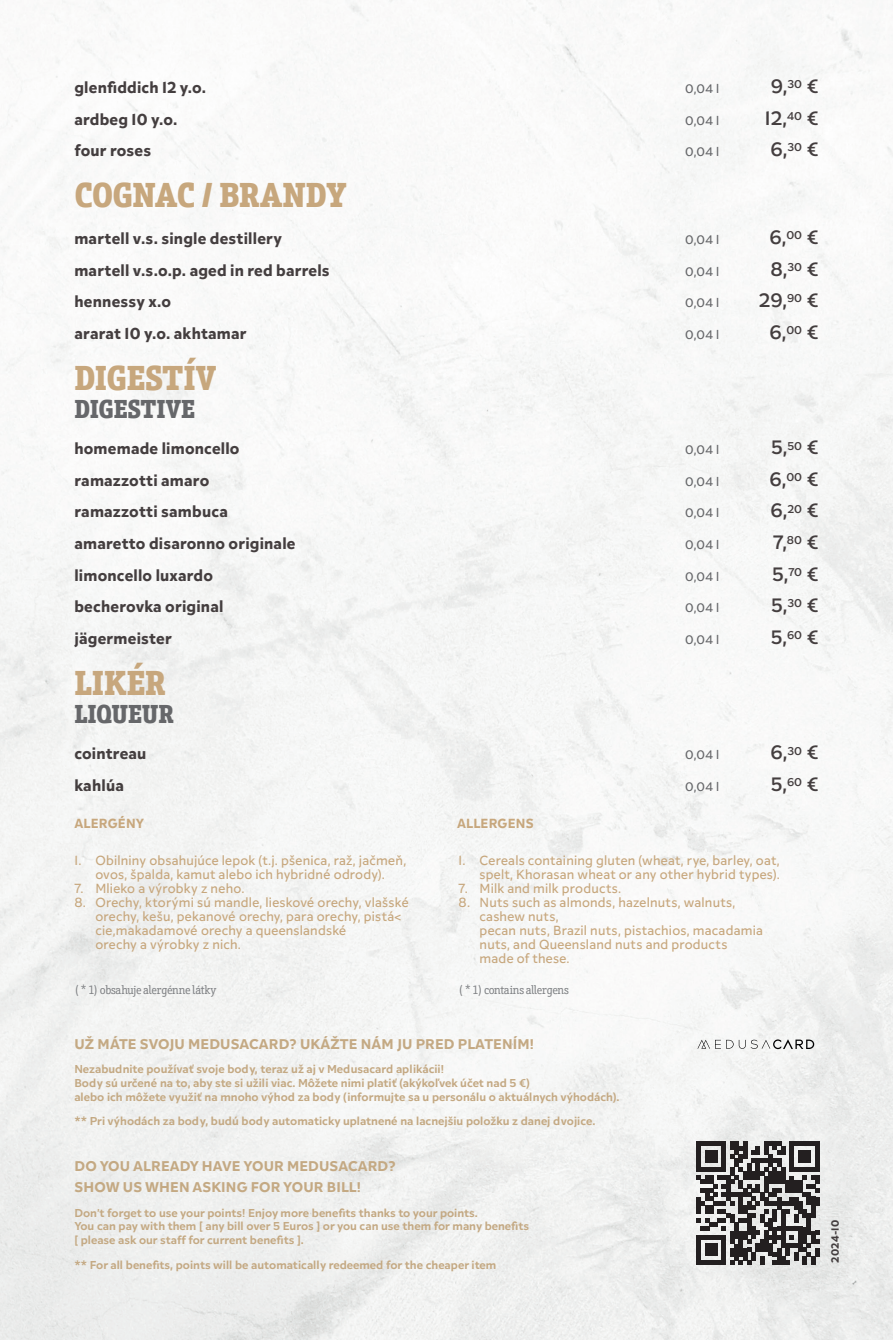
<style>
.page{position:relative;width:893px;height:1340px;background:#fff}
.page>*{position:absolute;margin:0;border:0;box-sizing:border-box;transform-origin:0 0}
.t1{font:900 35px "Schnebel Slab Pro Cond";letter-spacing:-.01em;color:#c7a77d}
.t2{font:900 26.25px "Schnebel Slab Pro Cond";letter-spacing:-.005em;color:#66676a}
.t3{font:600 19.25px "Inter";color:#443e3f}
.t4{font:800 15.75px "Inter";letter-spacing:.01em;color:#443e3f}
.t5{font:800 14px/21.7px "Inter";letter-spacing:.01em;color:#c4a983}
.t6{font:500 13.12px/14px "Inter";letter-spacing:.015em;color:#c7a77d}
.t7{font:800 13.12px "Inter";letter-spacing:.015em;color:#c7a77d}
.t8{font:500 12.25px "Inter";letter-spacing:.025em;color:#66676a}
.t9{font:12.25px "Schnebel Slab Pro Cond";letter-spacing:-.03em;color:#808285}
.t10{font:700 11.38px/13.7px "Inter";color:#c4a983}
.t11{font:800 10.5px "Inter";letter-spacing:.025em;color:#443e3f}
</style>
<div class="page">
<img style="left:0;top:0;width:893px;height:1339px">
<svg style="left:696px;top:1141px;width:123px;height:123px"></svg>
<svg style="left:697px;top:1039px;width:117px;height:10px"></svg>
<h3 class="t4" style="left:74px;top:78px;width:133px">glenfiddich 12 y.o.</h3>
<p class="t8" style="left:685px;top:81px;width:36px">0,04 l</p>
<h3 class="t3" style="left:771px;top:74px;width:49px">9,<sup>30</sup> €</h3>
<h3 class="t4" style="left:74px;top:109px;width:104px">ardbeg 10 y.o.</h3>
<p class="t8" style="left:685px;top:113px;width:36px">0,04 l</p>
<h3 class="t3" style="left:765px;top:106px;width:55px">12,<sup>40</sup> €</h3>
<h3 class="t4" style="left:74px;top:141px;width:78px">four roses</h3>
<p class="t8" style="left:685px;top:144px;width:36px">0,04 l</p>
<h3 class="t3" style="left:770px;top:137px;width:50px">6,<sup>30</sup> €</h3>
<h1 class="t1" style="left:74px;top:174px;width:274px">COGNAC / BRANDY</h1>
<h3 class="t4" style="left:74px;top:229px;width:209px">martell v.s. single destillery</h3>
<p class="t8" style="left:685px;top:232px;width:36px">0,04 l</p>
<h3 class="t3" style="left:769px;top:225px;width:51px">6,<sup>00</sup> €</h3>
<h3 class="t4" style="left:74px;top:260px;width:257px">martell v.s.o.p. aged in red barrels</h3>
<p class="t8" style="left:685px;top:264px;width:36px">0,04 l</p>
<h3 class="t3" style="left:770px;top:257px;width:50px">8,<sup>30</sup> €</h3>
<h3 class="t4" style="left:74px;top:292px;width:98px">hennessy x.o</h3>
<p class="t8" style="left:685px;top:295px;width:36px">0,04 l</p>
<h3 class="t3" style="left:759px;top:288px;width:61px">29,<sup>90</sup> €</h3>
<h3 class="t4" style="left:74px;top:323px;width:174px">ararat 10 y.o. akhtamar</h3>
<p class="t8" style="left:685px;top:327px;width:36px">0,04 l</p>
<h3 class="t3" style="left:769px;top:320px;width:51px">6,<sup>00</sup> €</h3>
<h1 class="t1" style="left:74px;top:356px;width:143px">DIGESTÍV</h1>
<h2 class="t2" style="left:74px;top:392px;width:122px">DIGESTIVE</h2>
<h3 class="t4" style="left:74px;top:439px;width:167px">homemade limoncello</h3>
<p class="t8" style="left:685px;top:442px;width:36px">0,04 l</p>
<h3 class="t3" style="left:771px;top:436px;width:49px">5,<sup>50</sup> €</h3>
<h3 class="t4" style="left:74px;top:470px;width:136px">ramazzotti amaro</h3>
<p class="t8" style="left:685px;top:474px;width:36px">0,04 l</p>
<h3 class="t3" style="left:769px;top:467px;width:51px">6,<sup>00</sup> €</h3>
<h3 class="t4" style="left:74px;top:502px;width:155px">ramazzotti sambuca</h3>
<p class="t8" style="left:685px;top:505px;width:36px">0,04 l</p>
<h3 class="t3" style="left:770px;top:499px;width:50px">6,<sup>20</sup> €</h3>
<h3 class="t4" style="left:74px;top:533px;width:223px">amaretto disaronno originale</h3>
<p class="t8" style="left:685px;top:537px;width:36px">0,04 l</p>
<h3 class="t3" style="left:773px;top:530px;width:47px">7,<sup>80</sup> €</h3>
<h3 class="t4" style="left:74px;top:565px;width:140px">limoncello luxardo</h3>
<p class="t8" style="left:685px;top:568px;width:36px">0,04 l</p>
<h3 class="t3" style="left:772px;top:562px;width:48px">5,<sup>70</sup> €</h3>
<h3 class="t4" style="left:74px;top:596px;width:150px">becherovka original</h3>
<p class="t8" style="left:685px;top:600px;width:36px">0,04 l</p>
<h3 class="t3" style="left:771px;top:593px;width:49px">5,<sup>30</sup> €</h3>
<h3 class="t4" style="left:74px;top:628px;width:99px">jägermeister</h3>
<p class="t8" style="left:685px;top:631px;width:36px">0,04 l</p>
<h3 class="t3" style="left:771px;top:625px;width:49px">5,<sup>60</sup> €</h3>
<h1 class="t1" style="left:74px;top:660px;width:93px">LIKÉR</h1>
<h2 class="t2" style="left:74px;top:697px;width:101px">LIQUEUR</h2>
<h3 class="t4" style="left:74px;top:744px;width:74px">cointreau</h3>
<p class="t8" style="left:685px;top:747px;width:36px">0,04 l</p>
<h3 class="t3" style="left:770px;top:740px;width:50px">6,<sup>30</sup> €</h3>
<h3 class="t4" style="left:74px;top:775px;width:51px">kahlúa</h3>
<p class="t8" style="left:685px;top:779px;width:36px">0,04 l</p>
<h3 class="t3" style="left:771px;top:772px;width:49px">5,<sup>60</sup> €</h3>
<p class="t7" style="left:74px;top:814px;width:71px">ALERGÉNY</p>
<p class="t7" style="left:457px;top:814px;width:78px">ALLERGENS</p>
<p class="t6" style="left:74px;top:853px;width:333px;text-align:center">1. Obilniny obsahujúce lepok (t.j. pšenica, raž, jačmeň, ovos, špalda, kamut alebo ich hybridné odrody).</p>
<p class="t6" style="left:74px;top:881px;width:172px">7. Mlieko a výrobky z neho.</p>
<p class="t6" style="left:95px;top:895px;width:315px;text-indent:-21px">8. Orechy, ktorými sú mandle, lieskové orechy, vlašské orechy, kešu, pekanové orechy, para orechy, pistá&lt; cie,makadamové orechy a queenslandské<br>orechy a výrobky z nich.</p>
<p class="t6" style="left:459px;top:853px;width:323px;text-align:right">1. Cereals containing gluten (wheat, rye, barley, oat, spelt, Khorasan wheat or any other hybrid types).</p>
<p class="t6" style="left:459px;top:881px;width:164px">7. Milk and milk products.</p>
<p class="t6" style="left:480px;top:895px;width:285px;text-indent:-21px">8. Nuts such as almonds, hazelnuts, walnuts, cashew nuts,<br>pecan nuts, Brazil nuts, pistachios, macadamia nuts, and Queensland nuts and products made of these.</p>
<p class="t9" style="left:74px;top:982px;width:143px">( * 1) obsahuje alergénne látky</p>
<p class="t9" style="left:459px;top:982px;width:112px">( * 1) contains allergens</p>
<p class="t5" style="left:74px;top:1033px;width:461px">UŽ MÁTE SVOJU MEDUSACARD? UKÁŽTE NÁM JU PRED PLATENÍM!</p>
<p class="t10" style="left:74px;top:1062px;width:547px">Nezabudnite používať svoje body, teraz už aj v Medusacard aplikácii!<br>Body sú určené na to, aby ste si užili viac. Môžete nimi platiť (akýkoľvek účet nad 5 €)<br>alebo ich môžete využiť na mnoho výhod za body (informujte sa u personálu o aktuálnych výhodách).</p>
<p class="t10" style="left:74px;top:1114px;width:522px">** Pri výhodách za body, budú body automaticky uplatnené na lacnejšiu položku z danej dvojice.</p>
<p class="t5" style="left:74px;top:1154px;width:323px">DO YOU ALREADY HAVE YOUR MEDUSACARD?<br>SHOW US WHEN ASKING FOR YOUR BILL!</p>
<p class="t10" style="left:74px;top:1205px;width:456px">Don’t forget to use your points! Enjoy more benefits thanks to your points.<br>You can pay with them [ any bill over 5 Euros ] or you can use them for many benefits [ please ask our staff for current benefits ].</p>
<p class="t10" style="left:74px;top:1257px;width:423px">** For all benefits, points will be automatically redeemed for the cheaper item</p>
<p class="t11" style="left:828px;top:1262px;width:45px;rotate:-90deg">2024-10</p>
</div>
